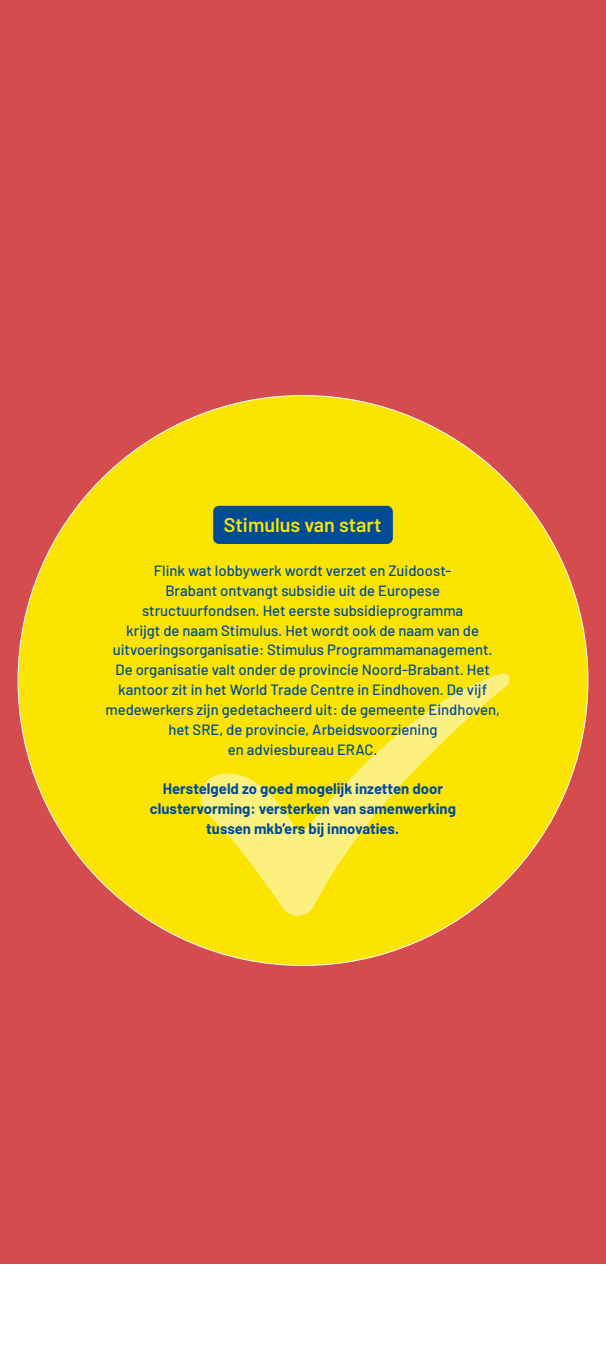
<style>
.page{position:relative;width:606px;height:1361px;background:#fff}
.page>*{position:absolute;margin:0;border:0;box-sizing:border-box;transform-origin:0 0}
.t1{font:600 19.8px "Barlow";color:#fbe400}
.t2{font:500 14.85px/19.8px "Barlow";color:#004b98;text-align:center}
.t3{font:700 14.85px/19.8px "Barlow";color:#004b98;text-align:center}
</style>
<div class="page">
<div style="left:0;top:0;width:606px;height:1263px;background:#d44c4d"></div>
<div style="left:18px;top:395px;width:570px;height:570px;background:#fbe400;border-radius:50%"></div>
<svg style="left:200px;top:673px;width:310px;height:243px"></svg>
<div style="left:213px;top:506px;width:180px;height:38px;background:#004b98;border-radius:6px"></div>
<h1 class="t1" style="left:224px;top:510px;width:159px">Stimulus van start</h1>
<p class="t2" style="left:105px;top:560px;width:396px">Flink wat lobbywerk wordt verzet en Zuidoost-<br>Brabant ontvangt subsidie uit de Europese structuurfondsen. Het eerste subsidieprogramma<br>krijgt de naam Stimulus. Het wordt ook de naam van de uitvoeringsorganisatie: Stimulus Programmamanagement.<br>De organisatie valt onder de provincie Noord-Brabant. Het kantoor zit in het World Trade Centre in Eindhoven. De vijf medewerkers zijn gedetacheerd uit: de gemeente Eindhoven, het SRE, de provincie, Arbeidsvoorziening<br>en adviesbureau ERAC.</p>
<p class="t3" style="left:150px;top:778px;width:308px">Herstelgeld zo goed mogelijk inzetten door clustervorming: versterken van samenwerking tussen mkb’ers bij innovaties.</p>
</div>
